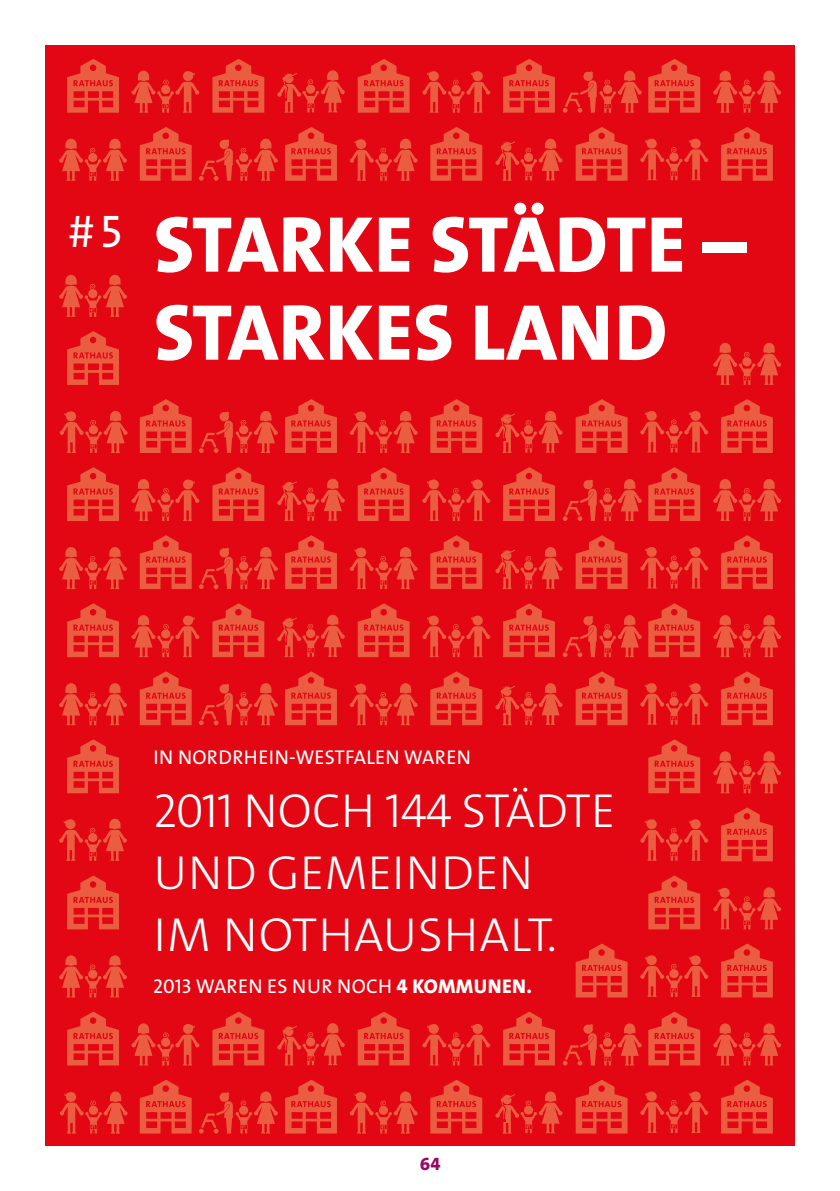
<style>
.page{position:relative;width:840px;height:1191px;background:#fff}
.page>*{position:absolute;margin:0;border:0;box-sizing:border-box;transform-origin:0 0}
.t1{font:80px/88px "The Sans LP8 Ex Bld";letter-spacing:.005em;color:#fff}
.t2{font:48px/62px "The Sans LP3 Lig";letter-spacing:.005em;color:#fff}
.t3{font:46px "The Sans LP5 Plain";color:#fff}
.t4{font:20px "The Sans LP5 Plain";letter-spacing:.015em;color:#fff}
.t5{font:18px "The Sans LP8 Ex Bld";color:#990868}
.s1{font-family:"The Sans LP8 Ex Bld"}
</style>
<div class="page">
<div style="left:45px;top:45px;width:749px;height:1100px;background:#e30613"></div>
<svg style="left:67px;top:59px;width:52px;height:54px"></svg>
<svg style="left:212px;top:59px;width:52px;height:54px"></svg>
<svg style="left:357px;top:59px;width:52px;height:54px"></svg>
<svg style="left:503px;top:59px;width:51px;height:54px"></svg>
<svg style="left:648px;top:59px;width:51px;height:54px"></svg>
<svg style="left:140px;top:127px;width:51px;height:54px"></svg>
<svg style="left:285px;top:127px;width:52px;height:54px"></svg>
<svg style="left:430px;top:127px;width:52px;height:54px"></svg>
<svg style="left:575px;top:127px;width:52px;height:54px"></svg>
<svg style="left:721px;top:127px;width:51px;height:54px"></svg>
<svg style="left:349px;top:139px;width:68px;height:42px"></svg>
<svg style="left:131px;top:71px;width:68px;height:42px"></svg>
<svg style="left:422px;top:71px;width:68px;height:42px"></svg>
<svg style="left:640px;top:139px;width:67px;height:41px"></svg>
<svg style="left:713px;top:71px;width:67px;height:42px"></svg>
<svg style="left:277px;top:70px;width:67px;height:43px"></svg>
<svg style="left:495px;top:139px;width:67px;height:42px"></svg>
<svg style="left:562px;top:71px;width:79px;height:42px"></svg>
<svg style="left:199px;top:139px;width:79px;height:42px"></svg>
<svg style="left:59px;top:139px;width:68px;height:42px"></svg>
<svg style="left:59px;top:275px;width:68px;height:42px"></svg>
<svg style="left:67px;top:331px;width:52px;height:54px"></svg>
<svg style="left:140px;top:399px;width:51px;height:54px"></svg>
<svg style="left:285px;top:399px;width:52px;height:54px"></svg>
<svg style="left:430px;top:399px;width:52px;height:54px"></svg>
<svg style="left:575px;top:399px;width:52px;height:54px"></svg>
<svg style="left:721px;top:399px;width:51px;height:54px"></svg>
<svg style="left:349px;top:411px;width:68px;height:42px"></svg>
<svg style="left:640px;top:411px;width:67px;height:41px"></svg>
<svg style="left:713px;top:343px;width:67px;height:42px"></svg>
<svg style="left:495px;top:411px;width:67px;height:42px"></svg>
<svg style="left:199px;top:411px;width:79px;height:42px"></svg>
<svg style="left:67px;top:467px;width:52px;height:54px"></svg>
<svg style="left:212px;top:467px;width:52px;height:54px"></svg>
<svg style="left:357px;top:467px;width:52px;height:54px"></svg>
<svg style="left:503px;top:467px;width:51px;height:54px"></svg>
<svg style="left:648px;top:467px;width:51px;height:54px"></svg>
<svg style="left:140px;top:535px;width:51px;height:54px"></svg>
<svg style="left:285px;top:535px;width:52px;height:54px"></svg>
<svg style="left:430px;top:535px;width:52px;height:54px"></svg>
<svg style="left:575px;top:535px;width:52px;height:54px"></svg>
<svg style="left:721px;top:535px;width:51px;height:54px"></svg>
<svg style="left:349px;top:547px;width:68px;height:42px"></svg>
<svg style="left:131px;top:479px;width:68px;height:42px"></svg>
<svg style="left:422px;top:479px;width:68px;height:42px"></svg>
<svg style="left:640px;top:547px;width:67px;height:41px"></svg>
<svg style="left:713px;top:479px;width:67px;height:42px"></svg>
<svg style="left:277px;top:478px;width:67px;height:43px"></svg>
<svg style="left:495px;top:547px;width:67px;height:42px"></svg>
<svg style="left:562px;top:479px;width:79px;height:42px"></svg>
<svg style="left:199px;top:547px;width:79px;height:42px"></svg>
<svg style="left:59px;top:547px;width:68px;height:42px"></svg>
<svg style="left:67px;top:603px;width:52px;height:54px"></svg>
<svg style="left:212px;top:603px;width:52px;height:54px"></svg>
<svg style="left:357px;top:603px;width:52px;height:54px"></svg>
<svg style="left:503px;top:603px;width:51px;height:54px"></svg>
<svg style="left:648px;top:603px;width:51px;height:54px"></svg>
<svg style="left:140px;top:671px;width:51px;height:54px"></svg>
<svg style="left:285px;top:671px;width:52px;height:54px"></svg>
<svg style="left:430px;top:671px;width:52px;height:54px"></svg>
<svg style="left:575px;top:671px;width:52px;height:54px"></svg>
<svg style="left:721px;top:671px;width:51px;height:54px"></svg>
<svg style="left:349px;top:683px;width:68px;height:42px"></svg>
<svg style="left:131px;top:615px;width:68px;height:42px"></svg>
<svg style="left:422px;top:615px;width:68px;height:42px"></svg>
<svg style="left:640px;top:683px;width:67px;height:41px"></svg>
<svg style="left:713px;top:615px;width:67px;height:42px"></svg>
<svg style="left:277px;top:615px;width:67px;height:42px"></svg>
<svg style="left:495px;top:683px;width:67px;height:42px"></svg>
<svg style="left:562px;top:615px;width:79px;height:42px"></svg>
<svg style="left:199px;top:683px;width:79px;height:42px"></svg>
<svg style="left:59px;top:683px;width:68px;height:42px"></svg>
<svg style="left:67px;top:739px;width:52px;height:54px"></svg>
<svg style="left:648px;top:739px;width:51px;height:54px"></svg>
<svg style="left:721px;top:807px;width:51px;height:54px"></svg>
<svg style="left:640px;top:819px;width:67px;height:41px"></svg>
<svg style="left:713px;top:751px;width:67px;height:42px"></svg>
<svg style="left:67px;top:875px;width:52px;height:54px"></svg>
<svg style="left:648px;top:875px;width:51px;height:54px"></svg>
<svg style="left:721px;top:943px;width:51px;height:54px"></svg>
<svg style="left:640px;top:955px;width:67px;height:42px"></svg>
<svg style="left:59px;top:955px;width:68px;height:42px"></svg>
<svg style="left:67px;top:1011px;width:52px;height:54px"></svg>
<svg style="left:212px;top:1011px;width:52px;height:54px"></svg>
<svg style="left:357px;top:1012px;width:52px;height:53px"></svg>
<svg style="left:503px;top:1011px;width:51px;height:54px"></svg>
<svg style="left:648px;top:1011px;width:51px;height:54px"></svg>
<svg style="left:140px;top:1080px;width:51px;height:53px"></svg>
<svg style="left:285px;top:1079px;width:52px;height:54px"></svg>
<svg style="left:430px;top:1079px;width:52px;height:54px"></svg>
<svg style="left:575px;top:1080px;width:52px;height:53px"></svg>
<svg style="left:575px;top:943px;width:52px;height:54px"></svg>
<svg style="left:721px;top:1079px;width:51px;height:54px"></svg>
<svg style="left:349px;top:1091px;width:68px;height:42px"></svg>
<svg style="left:131px;top:1023px;width:68px;height:42px"></svg>
<svg style="left:422px;top:1024px;width:68px;height:41px"></svg>
<svg style="left:640px;top:1091px;width:67px;height:42px"></svg>
<svg style="left:713px;top:1023px;width:67px;height:42px"></svg>
<svg style="left:277px;top:1023px;width:67px;height:42px"></svg>
<svg style="left:495px;top:1091px;width:67px;height:42px"></svg>
<svg style="left:562px;top:1023px;width:79px;height:42px"></svg>
<svg style="left:199px;top:1091px;width:79px;height:42px"></svg>
<svg style="left:59px;top:818px;width:68px;height:42px"></svg>
<svg style="left:60px;top:411px;width:67px;height:42px"></svg>
<svg style="left:60px;top:1091px;width:67px;height:42px"></svg>
<svg style="left:713px;top:887px;width:67px;height:42px"></svg>
<h3 class="t3" style="left:68px;top:202px;width:55px">#5</h3>
<h1 class="t1" style="left:154px;top:201px;width:593px">STARKE STÄDTE –<br>STARKES LAND</h1>
<p class="t4" style="left:153px;top:744px;width:319px">IN NORDRHEIN-WESTFALEN WAREN</p>
<h2 class="t2" style="left:153px;top:780px;width:463px">2011 NOCH 144 STÄDTE<br>UND GEMEINDEN<br>IM NOTHAUSHALT.</h2>
<p class="t4" style="left:153px;top:973px;width:380px">2013 WAREN ES NUR NOCH <span class="s1">4 KOMMUNEN.</span></p>
<p class="t5" style="left:420px;top:1152px;width:22px">64</p>
</div>
